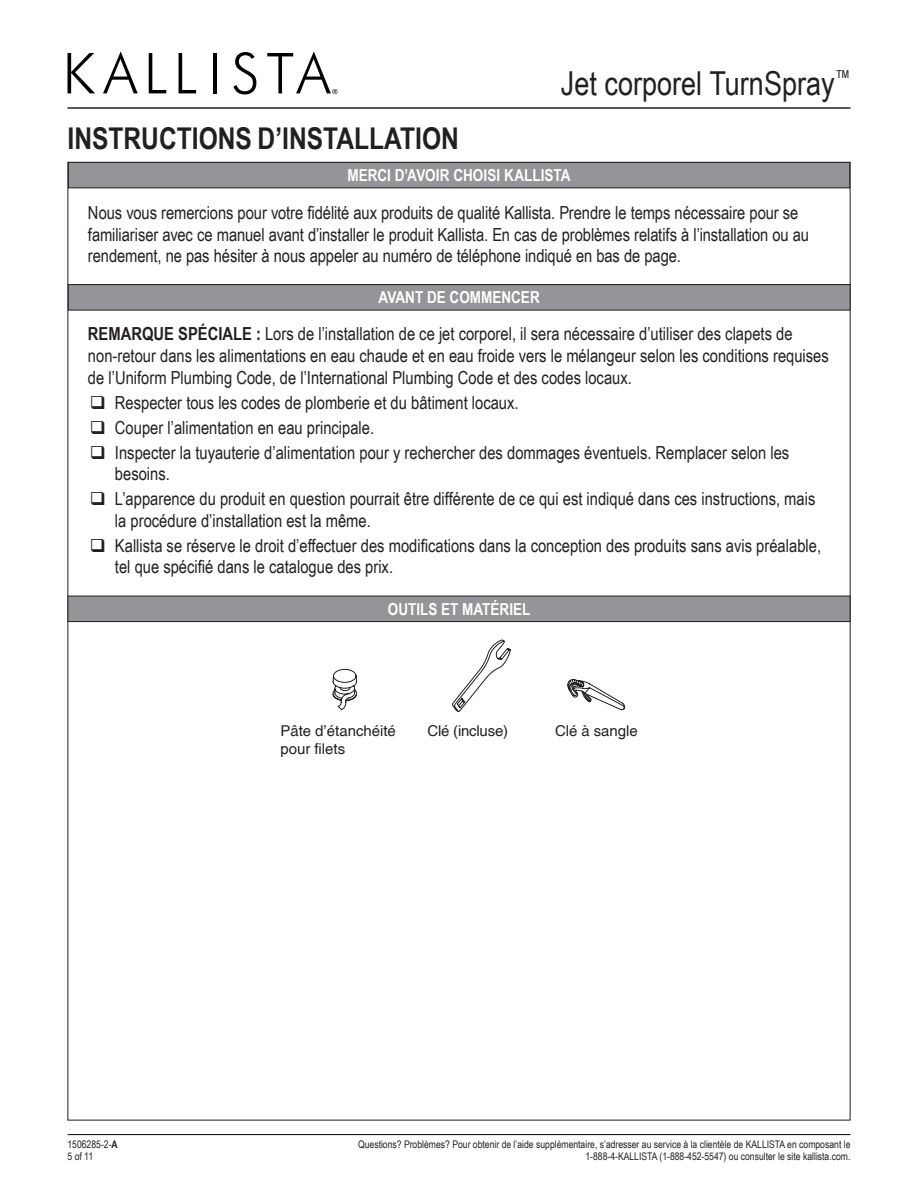
<style>
.page{position:relative;width:918px;height:1188px;background:#fff}
.page>*{position:absolute;margin:0;border:0;box-sizing:border-box;transform-origin:0 0}
.t1{font:33px "Arial Narrow";color:#231f20}
.t2{font:700 30px "Arial Narrow";color:#231f20}
.Body{font:18px/21.6px "Arial Narrow";color:#231f20}
.Install_Steps{font:18px/21.6px "Arial Narrow";color:#231f20}
.Section_Heading{font:700 16.5px "Arial Narrow";color:#fff}
.Caution_Line{font:700 16.5px "Arial Narrow";letter-spacing:.005em;color:#fff}
.t3{font:15px "Helvetica";color:#231f20}
.t4{font:10.5px/12.6px "Arial Narrow";color:#231f20}
.s1{font-weight:700}
</style>
<div class="page">
<svg style="left:68px;top:53px;width:27px;height:40px"></svg>
<svg style="left:103px;top:51px;width:35px;height:42px"></svg>
<svg style="left:149px;top:53px;width:17px;height:40px"></svg>
<svg style="left:179px;top:53px;width:17px;height:40px"></svg>
<hr style="left:213px;top:53px;width:4px;height:40px;background:#000">
<svg style="left:233px;top:52px;width:23px;height:42px"></svg>
<svg style="left:267px;top:51px;width:70px;height:43px"></svg>
<hr style="left:68px;top:107px;width:782px;height:2px;background:#231f20">
<hr style="left:68px;top:1134px;width:782px;height:1px;background:#231f20">
<div style="left:68px;top:162px;width:782px;height:26px;background:#939598"></div>
<div style="left:68px;top:162px;width:782px;height:26px;border:1px solid #231f20"></div>
<div style="left:68px;top:285px;width:782px;height:25px;background:#939598"></div>
<div style="left:68px;top:284px;width:782px;height:26px;border:1px solid #231f20"></div>
<div style="left:68px;top:596px;width:782px;height:26px;background:#939598"></div>
<div style="left:68px;top:596px;width:782px;height:26px;border:1px solid #231f20"></div>
<svg style="left:452px;top:640px;width:59px;height:72px"></svg>
<svg style="left:567px;top:679px;width:58px;height:32px"></svg>
<svg style="left:332px;top:669px;width:25px;height:42px"></svg>
<h2 class="t2" style="left:68px;top:115px;width:393px">INSTRUCTIONS D’INSTALLATION</h2>
<h1 class="t1" style="left:561px;top:59px;width:291px">Jet corporel TurnSpray<sup>™</sup></h1>
<p class="Caution_Line" style="left:347px;top:163px;width:225px">MERCI D’AVOIR CHOISI KALLISTA</p>
<p class="Body" style="left:88px;top:201px;width:723px">Nous vous remercions pour votre fidélité aux produits de qualité Kallista. Prendre le temps nécessaire pour se familiariser avec ce manuel avant d’installer le produit Kallista. En cas de problèmes relatifs à l’installation ou au rendement, ne pas hésiter à nous appeler au numéro de téléphone indiqué en bas de page.</p>
<p class="Section_Heading" style="left:379px;top:285px;width:163px">AVANT DE COMMENCER</p>
<p class="Install_Steps" style="left:88px;top:323px;width:742px"><span class="s1">REMARQUE SPÉCIALE :</span> Lors de l’installation de ce jet corporel, il sera nécessaire d’utiliser des clapets de non-retour dans les alimentations en eau chaude et en eau froide vers le mélangeur selon les conditions requises de l’Uniform Plumbing Code, de l’International Plumbing Code et des codes locaux.</p>
<p class="Body" style="left:115px;top:391px;width:405px">Respecter tous les codes de plomberie et du bâtiment locaux.</p>
<p class="Body" style="left:115px;top:416px;width:261px">Couper l’alimentation en eau principale.</p>
<p class="Body" style="left:115px;top:441px;width:676px">Inspecter la tuyauterie d’alimentation pour y rechercher des dommages éventuels. Remplacer selon les besoins.</p>
<p class="Body" style="left:115px;top:487px;width:702px">L’apparence du produit en question pourrait être différente de ce qui est indiqué dans ces instructions, mais la procédure d’installation est la même.</p>
<p class="Body" style="left:115px;top:534px;width:708px">Kallista se réserve le droit d’effectuer des modifications dans la conception des produits sans avis préalable, tel que spécifié dans le catalogue des prix.</p>
<p class="Section_Heading" style="left:388px;top:597px;width:144px">OUTILS ET MATÉRIEL</p>
<p class="t3" style="left:280px;top:722px;width:117px">Pâte d’étanchéité</p>
<p class="t3" style="left:427px;top:722px;width:82px">Clé (incluse)</p>
<p class="t3" style="left:555px;top:722px;width:84px">Clé à sangle</p>
<p class="t3" style="left:280px;top:740px;width:66px">pour filets</p>
<p class="t4" style="left:68px;top:1137px;width:52px">1506285-2-<span class="s1">A<br></span>5 of 11</p>
<p class="t4" style="left:358px;top:1137px;width:494px;text-align:right">Questions? Problèmes? Pour obtenir de l’aide supplémentaire, s’adresser au service à la clientèle de KALLISTA en composant le<br>1-888-4-KALLISTA (1-888-452-5547) ou consulter le site kallista.com.</p>
</div>
